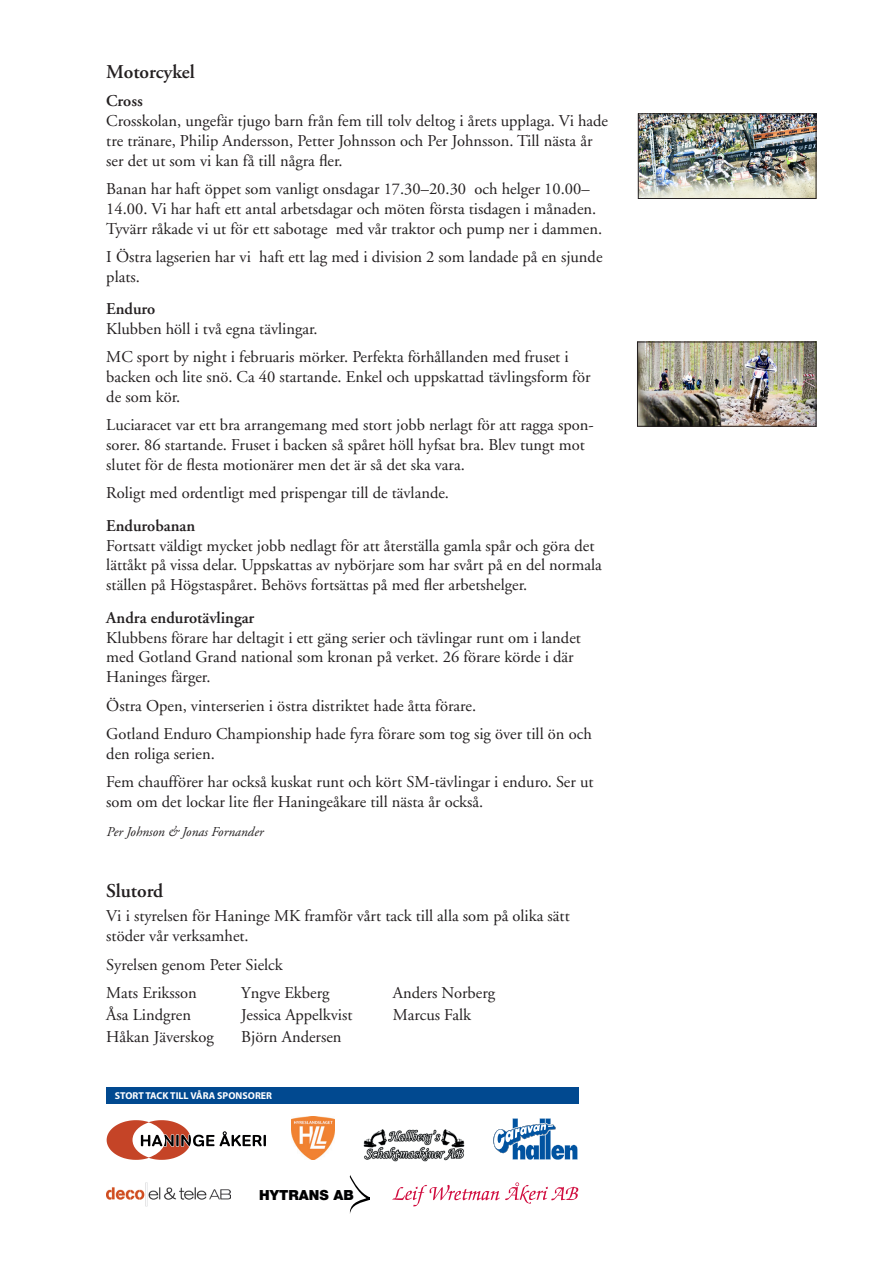
<style>
.page{position:relative;width:893px;height:1263px;background:#fff}
.page>*{position:absolute;margin:0;border:0;box-sizing:border-box;transform-origin:0 0}
.ur{font:600 19.5px "Adobe Garamond";color:#231f20}
.bröd{font:16.5px/19.8px "Adobe Garamond";color:#231f20}
.bröd-2{font:600 16.5px "Adobe Garamond";color:#231f20}
.t1{font:900 13.95px "Helvetica Neue";color:#000001}
.namn{font:italic 13.5px "Adobe Garamond";color:#231f20}
.bildtext{font:700 9.9px "Myriad Pro";color:#fff}
</style>
<div class="page">
<img style="left:639px;top:344px;width:175px;height:81px">
<div style="left:637px;top:342px;width:179px;height:85px;border:1px solid #231f20"></div>
<img style="left:640px;top:115px;width:174px;height:82px">
<div style="left:638px;top:113px;width:178px;height:86px;border:1px solid #231f20"></div>
<img style="left:106px;top:1182px;width:125px;height:25px">
<svg style="left:107px;top:1120px;width:107px;height:40px"></svg>
<svg style="left:220px;top:1131px;width:46px;height:15px"></svg>
<svg style="left:392px;top:1182px;width:186px;height:24px"></svg>
<svg style="left:350px;top:1175px;width:20px;height:38px"></svg>
<svg style="left:493px;top:1118px;width:85px;height:42px"></svg>
<img style="left:364px;top:1129px;width:101px;height:33px">
<img style="left:292px;top:1116px;width:43px;height:44px">
<div style="left:106px;top:1087px;width:472px;height:16px;background:#014990"></div>
<p class="ur" style="left:106px;top:61px;width:90px">Motorcykel</p>
<p class="bröd-2" style="left:106px;top:92px;width:38px">Cross</p>
<p class="bröd" style="left:106px;top:111px;width:503px">Crosskolan, ungefär tjugo barn från fem till tolv deltog i årets upplaga. Vi hade tre tränare, Philip Andersson, Petter Johnsson och Per Johnsson. Till nästa år ser det ut som vi kan få till några fler.</p>
<p class="bröd" style="left:106px;top:179px;width:497px">Banan har haft öppet som vanligt onsdagar 17.30–20.30 och helger 10.00–<br>14.00. Vi har haft ett antal arbetsdagar och möten första tisdagen i månaden.<br>Tyvärr råkade vi ut för ett sabotage med vår traktor och pump ner i dammen.</p>
<p class="bröd" style="left:106px;top:247px;width:498px">I Östra lagserien har vi haft ett lag med i division 2 som landade på en sjunde plats.</p>
<p class="bröd-2" style="left:106px;top:300px;width:51px">Enduro</p>
<p class="bröd" style="left:106px;top:319px;width:213px">Klubben höll i två egna tävlingar.</p>
<p class="bröd" style="left:106px;top:348px;width:486px">MC sport by night i februaris mörker. Perfekta förhållanden med fruset i backen och lite snö. Ca 40 startande. Enkel och uppskattad tävlingsform för de som kör.</p>
<p class="bröd" style="left:106px;top:416px;width:489px">Luciaracet var ett bra arrangemang med stort jobb nerlagt för att ragga spon&shy;sorer. 86 startande. Fruset i backen så spåret höll hyfsat bra. Blev tungt mot slutet för de flesta motionärer men det är så det ska vara.</p>
<p class="bröd" style="left:106px;top:484px;width:344px">Roligt med ordentligt med prispengar till de tävlande.</p>
<p class="bröd-2" style="left:106px;top:516px;width:90px">Endurobanan</p>
<p class="bröd" style="left:106px;top:536px;width:497px">Fortsatt väldigt mycket jobb nedlagt för att återställa gamla spår och göra det lättåkt på vissa delar. Uppskattas av nybörjare som har svårt på en del normala ställen på Högstaspåret. Behövs fortsättas på med fler arbetshelger.</p>
<p class="bröd-2" style="left:106px;top:608px;width:150px">Andra endurotävlingar</p>
<p class="bröd" style="left:106px;top:628px;width:476px">Klubbens förare har deltagit i ett gäng serier och tävlingar runt om i landet med Gotland Grand national som kronan på verket. 26 förare körde i där<br>Haninges färger.</p>
<p class="bröd" style="left:106px;top:696px;width:371px">Östra Open, vinterserien i östra distriktet hade åtta förare.</p>
<p class="bröd" style="left:106px;top:724px;width:487px">Gotland Enduro Championship hade fyra förare som tog sig över till ön och den roliga serien.</p>
<p class="bröd" style="left:106px;top:772px;width:489px">Fem chaufförer har också kuskat runt och kört SM-tävlingar i enduro. Ser ut som om det lockar lite fler Haningeåkare till nästa år också.</p>
<p class="namn" style="left:106px;top:824px;width:158px">Per Johnson &amp; Jonas Fornander</p>
<p class="ur" style="left:106px;top:880px;width:58px">Slutord</p>
<p class="bröd" style="left:106px;top:907px;width:465px">Vi i styrelsen för Haninge MK framför vårt tack till alla som på olika sätt stöder vår verksamhet.</p>
<p class="bröd" style="left:106px;top:955px;width:178px">Syrelsen genom Peter Sielck</p>
<p class="bröd" style="left:106px;top:983px;width:92px">Mats Eriksson</p>
<p class="bröd" style="left:241px;top:983px;width:90px">Yngve Ekberg</p>
<p class="bröd" style="left:393px;top:983px;width:104px">Anders Norberg</p>
<p class="bröd" style="left:106px;top:1005px;width:86px">Åsa Lindgren</p>
<p class="bröd" style="left:241px;top:1005px;width:113px">Jessica Appelkvist</p>
<p class="bröd" style="left:393px;top:1005px;width:80px">Marcus Falk</p>
<p class="bröd" style="left:106px;top:1027px;width:109px">Håkan Jäverskog</p>
<p class="bröd" style="left:241px;top:1027px;width:102px">Björn Andersen</p>
<p class="bildtext" style="left:115px;top:1089px;width:159px">STORT TACK TILL VÅRA SPONSORER</p>
<p class="t1" style="left:259px;top:1187px;width:96px">HYTRANS AB</p>
</div>
